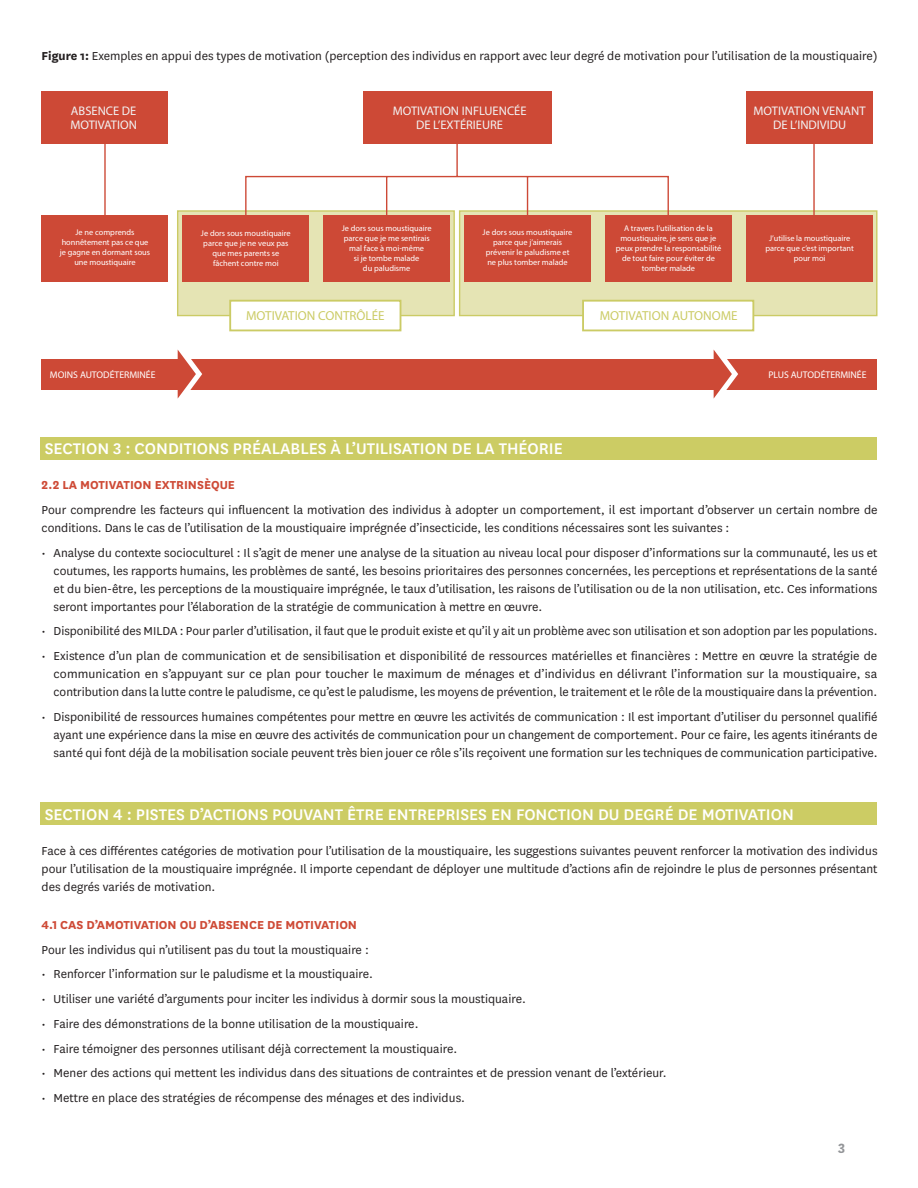
<style>
.page{position:relative;width:918px;height:1188px;background:#fff}
.page>*{position:absolute;margin:0;border:0;box-sizing:border-box;transform-origin:0 0}
.t1{font:500 18px "National";color:#fff}
.t2{font:700 15px "National";color:#939598}
.Texte_courant{font:13.5px/18px "National";color:#231f20;text-align:justify}
.Texte_courant-2{font:700 13.5px "National";color:#ce4a36}
.t3{font:13.05px "Myriad Pro";color:#cbcb65}
.t4{font:12.45px/14px "Myriad Pro";color:#f2f3f4;text-align:center}
.t5{font:9.75px "Myriad Pro";color:#fff}
.t6{font:8.4px/10.1px "Myriad Pro";color:#fff;text-align:center}
.s1{font-weight:700}
</style>
<div class="page">
<div style="left:177px;top:210px;width:278px;height:106px;background:#e5e4b4;border:1px solid #cbcb65"></div>
<div style="left:460px;top:211px;width:417px;height:105px;background:#e5e4b4"></div>
<div style="left:459px;top:210px;width:418px;height:106px;border:1px solid #cbcb65"></div>
<div style="left:42px;top:92px;width:126px;height:52px;background:#cd4936"></div>
<div style="left:42px;top:215px;width:126px;height:67px;background:#cd4936"></div>
<div style="left:182px;top:215px;width:127px;height:67px;background:#cd4936"></div>
<div style="left:323px;top:215px;width:127px;height:67px;background:#cd4936"></div>
<div style="left:464px;top:215px;width:127px;height:67px;background:#cd4936"></div>
<div style="left:605px;top:215px;width:127px;height:67px;background:#cd4936"></div>
<div style="left:746px;top:215px;width:127px;height:67px;background:#cd4936"></div>
<div style="left:363px;top:92px;width:189px;height:52px;background:#cd4936"></div>
<div style="left:746px;top:92px;width:127px;height:52px;background:#cd4936"></div>
<div style="left:229px;top:300px;width:172px;height:31px;background:#fff;border:2px solid #cbcb65"></div>
<div style="left:582px;top:300px;width:172px;height:31px;background:#fff;border:2px solid #cbcb65"></div>
<div style="left:42px;top:359px;width:835px;height:30px;background:#cd4936"></div>
<svg style="left:104px;top:144px;width:711px;height:82px"></svg>
<svg style="left:714px;top:350px;width:24px;height:48px"></svg>
<svg style="left:178px;top:350px;width:24px;height:48px"></svg>
<div style="left:40px;top:437px;width:838px;height:23px;background:#cccc64"></div>
<div style="left:40px;top:803px;width:838px;height:22px;background:#cccc64"></div>
<p class="Texte_courant" style="left:42px;top:46px;width:837px"><span class="s1">Figure 1:</span> Exemples en appui des types de motivation (perception des individus en rapport avec leur degré de motivation pour l’utilisation de la moustiquaire)</p>
<p class="t4" style="left:70px;top:104px;width:68px;text-align:left">ABSENCE DE<br>MOTIVATION</p>
<p class="t4" style="left:393px;top:104px;width:135px">MOTIVATION INFLUENCÉE<br>DE L’EXTÉRIEURE</p>
<p class="t4" style="left:754px;top:104px;width:114px">MOTIVATION VENANT<br>DE L’INDIVIDU</p>
<p class="t6" style="left:60px;top:227px;width:92px">Je ne comprends honnêtement pas ce que je gagne en dormant sous une moustiquaire</p>
<p class="t6" style="left:342px;top:223px;width:91px">Je dors sous moustiquaire parce que je me sentirais mal face à moi-même<br>si je tombe malade<br>du paludisme</p>
<p class="t6" style="left:483px;top:227px;width:91px">Je dors sous moustiquaire parce que j’aimerais prévenir le paludisme et ne plus tomber malade</p>
<p class="t6" style="left:616px;top:223px;width:107px">A travers l’utilisation de la moustiquaire, je sens que je peux prendre la responsabilité de tout faire pour éviter de tomber malade</p>
<p class="t6" style="left:765px;top:233px;width:90px">J’utilise la moustiquaire parce que c’est important pour moi</p>
<p class="t6" style="left:201px;top:228px;width:91px">Je dors sous moustiquaire parce que je ne veux pas que mes parents se fâchent contre moi</p>
<p class="t3" style="left:246px;top:308px;width:140px">MOTIVATION CONTRÔLÉE</p>
<p class="t3" style="left:600px;top:308px;width:139px">MOTIVATION AUTONOME</p>
<p class="t5" style="left:50px;top:368px;width:107px">MOINS AUTODÉTERMINÉE</p>
<p class="t5" style="left:768px;top:368px;width:100px">PLUS AUTODÉTERMINÉE</p>
<p class="t1" style="left:45px;top:436px;width:520px">SECTION 3 : CONDITIONS PRÉALABLES À L’UTILISATION DE LA THÉORIE</p>
<p class="Texte_courant-2" style="left:42px;top:475px;width:195px">2.2 LA MOTIVATION EXTRINSÈQUE</p>
<p class="Texte_courant" style="left:42px;top:500px;width:838px">Pour comprendre les facteurs qui influencent la motivation des individus à adopter un comportement, il est important d’observer un certain nombre de conditions. Dans le cas de l’utilisation de la moustiquaire imprégnée d’insecticide, les conditions nécessaires sont les suivantes :</p>
<p class="Texte_courant" style="left:54px;top:543px;width:825px;text-indent:-12px">• Analyse du contexte socioculturel : Il s’agit de mener une analyse de la situation au niveau local pour disposer d’informations sur la communauté, les us et coutumes, les rapports humains, les problèmes de santé, les besoins prioritaires des personnes concernées, les perceptions et représentations de la santé et du bien-être, les perceptions de la moustiquaire imprégnée, le taux d’utilisation, les raisons de l’utilisation ou de la non utilisation, etc. Ces informations seront importantes pour l’élaboration de la stratégie de communication à mettre en œuvre.</p>
<p class="Texte_courant" style="left:42px;top:622px;width:837px">• Disponibilité des MILDA : Pour parler d’utilisation, il faut que le produit existe et qu’il y ait un problème avec son utilisation et son adoption par les populations.</p>
<p class="Texte_courant" style="left:54px;top:646px;width:825px;text-indent:-12px">• Existence d’un plan de communication et de sensibilisation et disponibilité de ressources matérielles et financières : Mettre en œuvre la stratégie de communication en s’appuyant sur ce plan pour toucher le maximum de ménages et d’individus en délivrant l’information sur la moustiquaire, sa contribution dans la lutte contre le paludisme, ce qu’est le paludisme, les moyens de prévention, le traitement et le rôle de la moustiquaire dans la prévention.</p>
<p class="Texte_courant" style="left:54px;top:707px;width:826px;text-indent:-12px">• Disponibilité de ressources humaines compétentes pour mettre en œuvre les activités de communication : Il est important d’utiliser du personnel qualifié ayant une expérience dans la mise en œuvre des activités de communication pour un changement de comportement. Pour ce faire, les agents itinérants de santé qui font déjà de la mobilisation sociale peuvent très bien jouer ce rôle s’ils reçoivent une formation sur les techniques de communication participative.</p>
<p class="t1" style="left:45px;top:802px;width:751px">SECTION 4 : PISTES D’ACTIONS POUVANT ÊTRE ENTREPRISES EN FONCTION DU DEGRÉ DE MOTIVATION</p>
<p class="Texte_courant" style="left:42px;top:841px;width:837px">Face à ces différentes catégories de motivation pour l’utilisation de la moustiquaire, les suggestions suivantes peuvent renforcer la motivation des individus pour l’utilisation de la moustiquaire imprégnée. Il importe cependant de déployer une multitude d’actions afin de rejoindre le plus de personnes présentant des degrés variés de motivation.</p>
<p class="Texte_courant-2" style="left:42px;top:915px;width:317px">4.1 CAS D’AMOTIVATION OU D’ABSENCE DE MOTIVATION</p>
<p class="Texte_courant" style="left:42px;top:940px;width:329px">Pour les individus qui n’utilisent pas du tout la moustiquaire :</p>
<p class="Texte_courant" style="left:42px;top:965px;width:333px">• Renforcer l’information sur le paludisme et la moustiquaire.</p>
<p class="Texte_courant" style="left:42px;top:989px;width:486px">• Utiliser une variété d’arguments pour inciter les individus à dormir sous la moustiquaire.</p>
<p class="Texte_courant" style="left:42px;top:1014px;width:378px">• Faire des démonstrations de la bonne utilisation de la moustiquaire.</p>
<p class="Texte_courant" style="left:42px;top:1039px;width:417px">• Faire témoigner des personnes utilisant déjà correctement la moustiquaire.</p>
<p class="Texte_courant" style="left:42px;top:1064px;width:626px">• Mener des actions qui mettent les individus dans des situations de contraintes et de pression venant de l’extérieur.</p>
<p class="Texte_courant" style="left:42px;top:1088px;width:425px">• Mettre en place des stratégies de récompense des ménages et des individus.</p>
<p class="t2" style="left:838px;top:1135px;width:9px">3</p>
</div>
